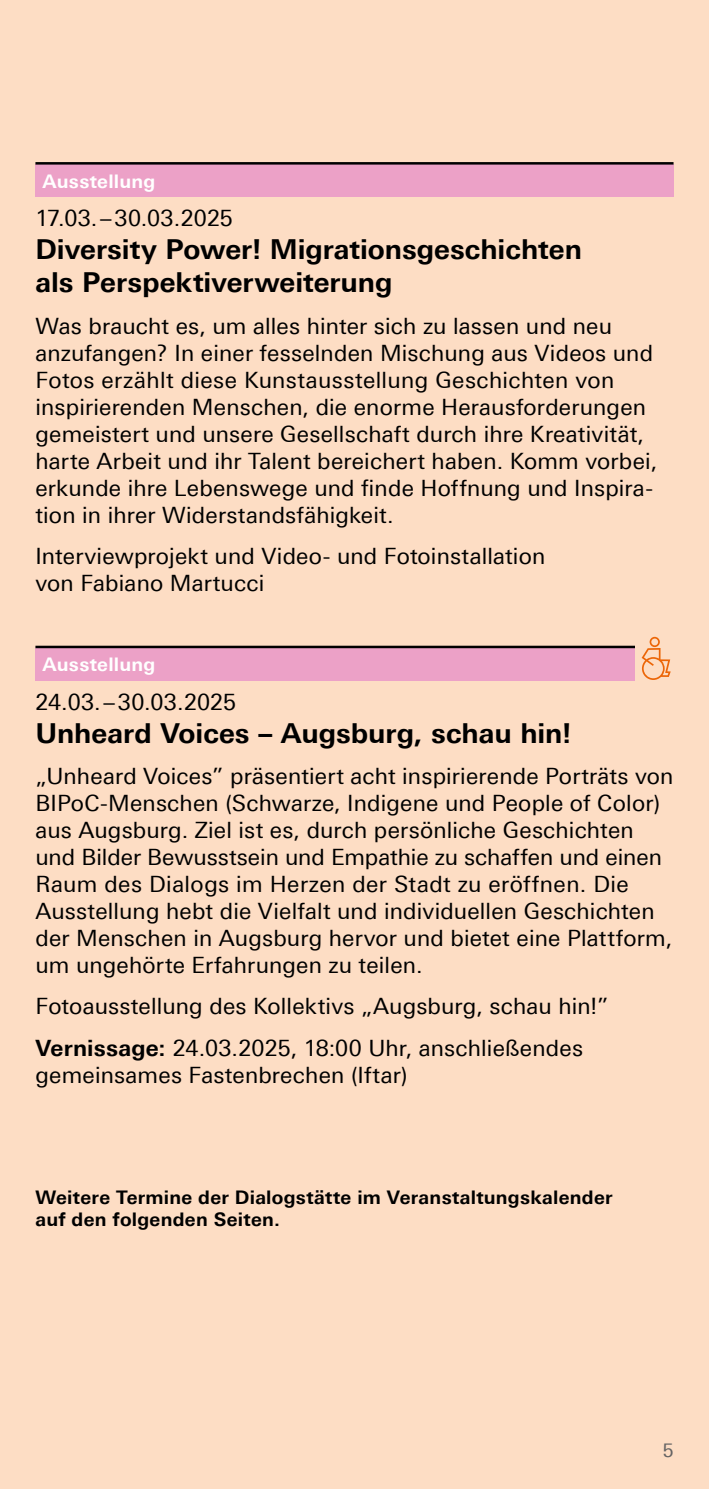
<style>
.page{position:relative;width:709px;height:1489px;background:#fff}
.page>*{position:absolute;margin:0;border:0;box-sizing:border-box;transform-origin:0 0}
.t1{font:700 27.5px/33px "Univers For Augsburg";color:#000}
.t2{font:22.5px/27px "Univers For Augsburg";letter-spacing:.01em;color:#000}
.t3{font:700 18.75px/22.5px "Univers For Augsburg";letter-spacing:.015em;color:#000}
.t4{font:700 18.75px "Univers For Augsburg";letter-spacing:.015em;color:#fff}
.t5{font:18.75px "Univers For Augsburg";color:#646363}
.s1{font-weight:700}
</style>
<div class="page">
<div style="left:0;top:0;width:709px;height:1488px;background:#fdddc4"></div>
<div style="left:35px;top:164px;width:638px;height:33px;background:#eca1c7"></div>
<hr style="left:35px;top:162px;width:638px;height:3px;background:#000">
<div style="left:35px;top:648px;width:638px;height:33px;background:#eca1c7"></div>
<hr style="left:35px;top:645px;width:638px;height:3px;background:#000">
<div style="left:635px;top:635px;width:39px;height:46px;background:#fdddc4"></div>
<svg style="left:641px;top:636px;width:29px;height:44px"></svg>
<p class="t4" style="left:43px;top:170px;width:114px">Ausstellung</p>
<p class="t2" style="left:35px;top:205px;width:199px">17.03.–30.03.2025</p>
<p class="t1" style="left:35px;top:233px;width:548px">Diversity Power! Migrationsgeschichten als Perspektiverweiterung</p>
<p class="t2" style="left:35px;top:312px;width:623px">Was braucht es, um alles hinter sich zu lassen und neu anzufangen? In einer fesselnden Mischung aus Videos und Fotos erzählt diese Kunstausstellung Geschichten von inspirierenden Menschen, die enorme Herausforderungen gemeistert und unsere Gesellschaft durch ihre Kreativität, harte Arbeit und ihr Talent bereichert haben. Komm vorbei, erkunde ihre Lebenswege und finde Hoffnung und Inspira&shy;tion in ihrer Widerstandsfähigkeit.</p>
<p class="t2" style="left:35px;top:542px;width:511px">Interviewprojekt und Video- und Fotoinstallation von Fabiano Martucci</p>
<p class="t4" style="left:43px;top:653px;width:114px">Ausstellung</p>
<p class="t2" style="left:35px;top:688px;width:202px">24.03.–30.03.2025</p>
<p class="t1" style="left:35px;top:716px;width:537px">Unheard Voices – Augsburg, schau hin!</p>
<p class="t2" style="left:35px;top:762px;width:639px">„Unheard Voices” präsentiert acht inspirierende Porträts von BIPoC-Menschen (Schwarze, Indigene und People of Color) aus Augsburg. Ziel ist es, durch persönliche Geschichten und Bilder Bewusstsein und Empathie zu schaffen und einen Raum des Dialogs im Herzen der Stadt zu eröffnen. Die Ausstellung hebt die Vielfalt und individuellen Geschichten der Menschen in Augsburg hervor und bietet eine Plattform, um ungehörte Erfahrungen zu teilen.</p>
<p class="t2" style="left:35px;top:985px;width:575px;line-height:41.2px">Fotoausstellung des Kollektivs „Augsburg, schau hin!”<br><span class="s1">Vernissage:</span> 24.03.2025, 18:00 Uhr, anschließendes</p>
<p class="t2" style="left:35px;top:1061px;width:374px">gemeinsames Fastenbrechen (Iftar)</p>
<p class="t3" style="left:35px;top:1185px;width:578px">Weitere Termine der Dialogstätte im Veranstaltungskalender auf den folgenden Seiten.</p>
<p class="t5" style="left:662px;top:1439px;width:12px">5</p>
</div>
